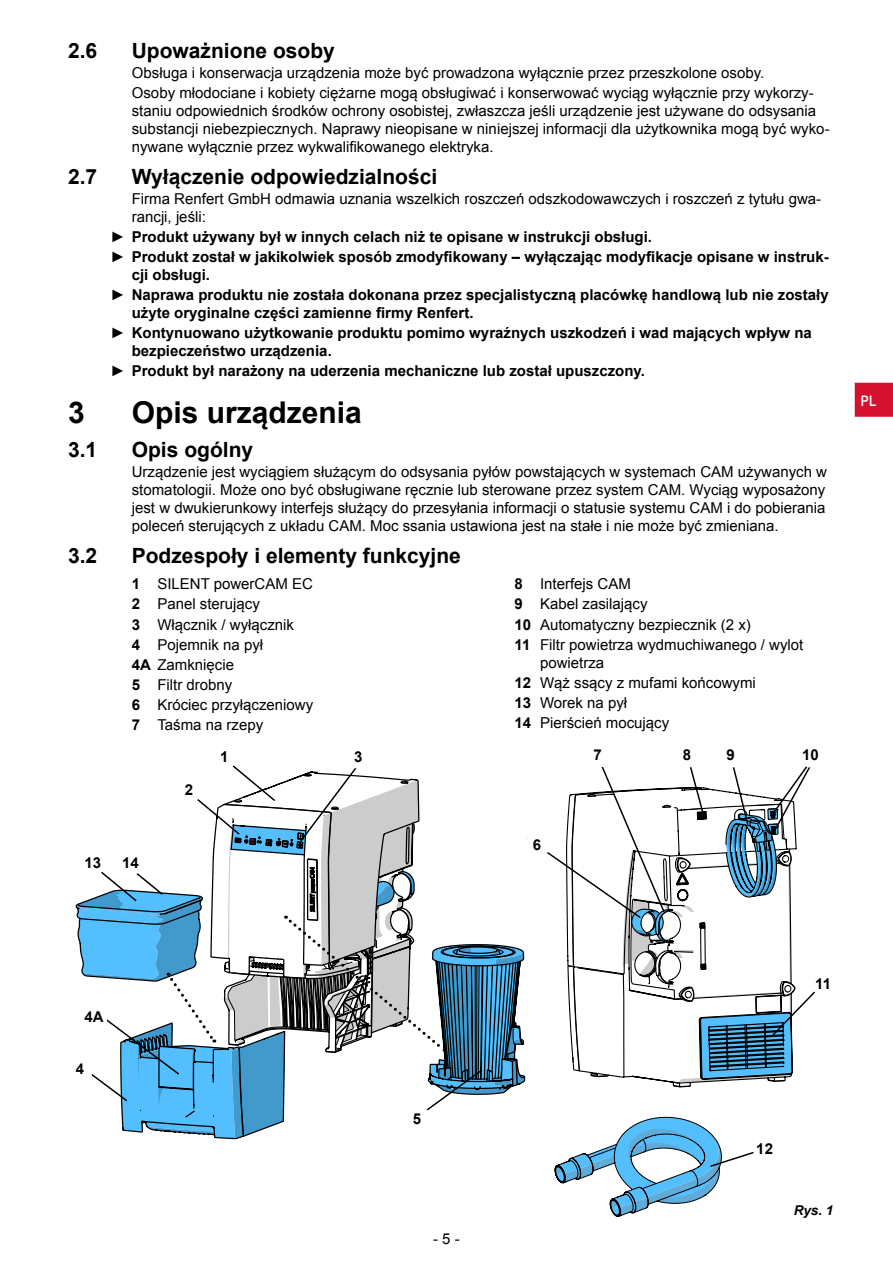
<style>
.page{position:relative;width:893px;height:1263px;background:#fff}
.page>*{position:absolute;margin:0;border:0;box-sizing:border-box;transform-origin:0 0}
.t1{font:700 30px "Arial";color:#000}
.t2{font:700 21px "Arial";color:#000}
.t3{font:15px/20.1px "Arial";color:#000}
.t4{font:700 15px/20.1px "Arial";color:#000}
.t5{font:700 15px "Netto Pro";color:#fff}
.t6{font:italic 700 13.5px "Arial";color:#000}
.s1{font-weight:700}
</style>
<div class="page">
<svg style="left:854px;top:382px;width:39px;height:35px"></svg>
<svg style="left:75px;top:765px;width:740px;height:452px"></svg>
<div style="left:82px;top:1005px;width:25px;height:26px;background:#fff;border-radius:50%"></div>
<h2 class="t2" style="left:68px;top:36px;width:31px">2.6</h2>
<h2 class="t2" style="left:132px;top:36px;width:205px">Upoważnione osoby</h2>
<p class="t3" style="left:132px;top:63px;width:683px">Obsługa i konserwacja urządzenia może być prowadzona wyłącznie przez przeszkolone osoby.<br>Osoby młodociane i kobiety ciężarne mogą obsługiwać i konserwować wyciąg wyłącznie przy wykorzy-</p>
<p class="t3" style="left:132px;top:102px;width:699px;line-height:18px">staniu odpowiednich środków ochrony osobistej, zwłaszcza jeśli urządzenie jest używane do odsysania substancji niebezpiecznych. Naprawy nieopisane w niniejszej informacji dla użytkownika mogą być wyko&shy;nywane wyłącznie przez wykwalifikowanego elektryka.</p>
<h2 class="t2" style="left:68px;top:162px;width:31px">2.7</h2>
<h2 class="t2" style="left:132px;top:162px;width:307px">Wyłączenie odpowiedzialności</h2>
<p class="t3" style="left:132px;top:190px;width:691px;line-height:18px">Firma Renfert GmbH odmawia uznania wszelkich roszczeń odszkodowawczych i roszczeń z tytułu gwa&shy;rancji, jeśli:</p>
<p class="t4" style="left:111px;top:227px;width:720px">► Produkt używany był w innych celach niż te opisane w instrukcji obsługi.<br>► Produkt został w jakikolwiek sposób zmodyfikowany – wyłączając modyfikacje opisane w instruk-</p>
<p class="t4" style="left:111px;top:265px;width:720px;text-indent:21px">cji obsługi.<br>► Naprawa produktu nie została dokonana przez specjalistyczną placówkę handlową lub nie zostały</p>
<p class="t4" style="left:110px;top:303px;width:703px;text-indent:21px">użyte oryginalne części zamienne firmy Renfert.<br>► Kontynuowano użytkowanie produktu pomimo wyraźnych uszkodzeń i wad mających wpływ na</p>
<p class="t4" style="left:110px;top:341px;width:536px;text-indent:21px">bezpieczeństwo urządzenia.<br>► Produkt był narażony na uderzenia mechaniczne lub został upuszczony.</p>
<h1 class="t1" style="left:68px;top:392px;width:18px">3</h1>
<h1 class="t1" style="left:132px;top:392px;width:232px">Opis urządzenia</h1>
<h2 class="t2" style="left:68px;top:435px;width:31px">3.1</h2>
<h2 class="t2" style="left:132px;top:435px;width:123px">Opis ogólny</h2>
<p class="t3" style="left:132px;top:463px;width:697px;line-height:18px;text-align:justify">Urządzenie jest wyciągiem służącym do odsysania pyłów powstających w systemach CAM używanych w stomatologii. Może ono być obsługiwane ręcznie lub sterowane przez system CAM. Wyciąg wyposażony jest w dwukierunkowy interfejs służący do przesyłania informacji o statusie systemu CAM i do pobierania poleceń sterujących z układu CAM. Moc ssania ustawiona jest na stałe i nie może być zmieniana.</p>
<h2 class="t2" style="left:68px;top:541px;width:31px">3.2</h2>
<h2 class="t2" style="left:132px;top:541px;width:331px">Podzespoły i elementy funkcyjne</h2>
<p class="t3" style="left:132px;top:574px;width:183px"><span class="s1">1</span> SILENT powerCAM EC<br><span class="s1">2</span> Panel sterujący<br><span class="s1">3</span> Włącznik / wyłącznik<br><span class="s1">4</span> Pojemnik na pył<br><span class="s1">4A</span> Zamknięcie<br><span class="s1">5</span> Filtr drobny<br><span class="s1">6</span> Króciec przyłączeniowy<br><span class="s1">7</span> Taśma na rzepy</p>
<p class="t3" style="left:514px;top:574px;width:290px"><span class="s1">8</span> Interfejs CAM<br><span class="s1">9</span> Kabel zasilający<br><span class="s1">10</span> Automatyczny bezpiecznik (2 x)<br><span class="s1">11</span> Filtr powietrza wydmuchiwanego / wylot</p>
<p class="t3" style="left:514px;top:652px;width:243px;text-indent:26px">powietrza<br><span class="s1">12</span> Wąż ssący z mufami końcowymi<br><span class="s1">13</span> Worek na pył<br><span class="s1">14</span> Pierścień mocujący</p>
<p class="t4" style="left:84px;top:853px;width:18px">13</p>
<p class="t4" style="left:122px;top:853px;width:18px">14</p>
<p class="t4" style="left:185px;top:780px;width:10px">2</p>
<p class="t4" style="left:220px;top:747px;width:10px">1</p>
<p class="t4" style="left:354px;top:747px;width:10px">3</p>
<p class="t4" style="left:683px;top:745px;width:10px">8</p>
<p class="t4" style="left:802px;top:745px;width:18px">10</p>
<p class="t4" style="left:594px;top:745px;width:10px">7</p>
<p class="t4" style="left:726px;top:745px;width:10px">9</p>
<p class="t4" style="left:533px;top:835px;width:10px">6</p>
<p class="t5" style="left:860px;top:390px;width:18px">PL</p>
<p class="t4" style="left:84px;top:1007px;width:21px">4A</p>
<p class="t4" style="left:76px;top:1059px;width:10px">4</p>
<p class="t4" style="left:413px;top:1109px;width:10px">5</p>
<p class="t3" style="left:433px;top:1229px;width:28px">- 5 -</p>
<p class="t4" style="left:815px;top:974px;width:17px">11</p>
<p class="t4" style="left:756px;top:1139px;width:18px">12</p>
<p class="t6" style="left:794px;top:1201px;width:41px">Rys. 1</p>
</div>
